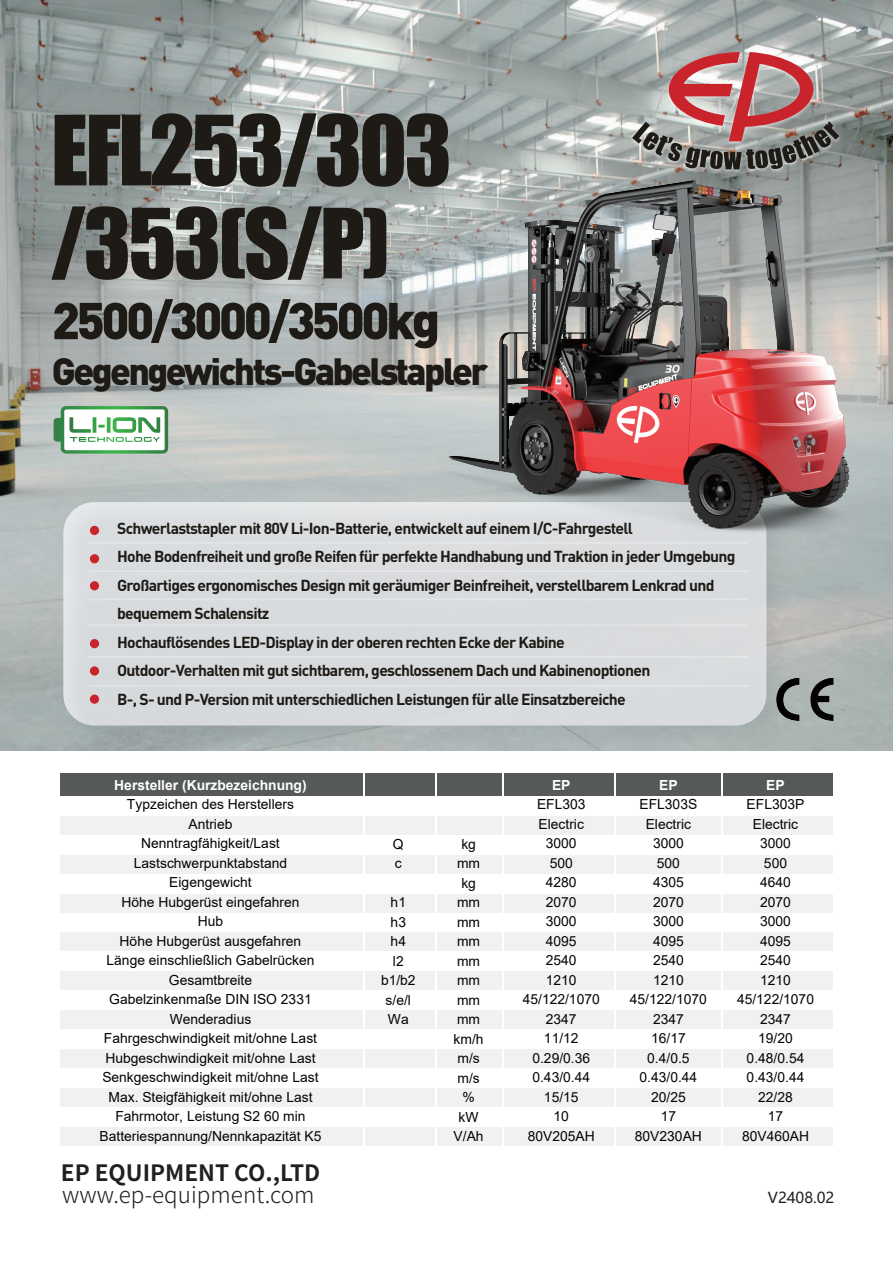
<style>
.page{position:relative;width:893px;height:1263px;background:#fff}
.page>*{position:absolute;margin:0;border:0;box-sizing:border-box;transform-origin:0 0}
.t1{font:89.4px/93px "Impact";letter-spacing:-.03em;color:#1e1a16}
.t2{font:900 51px "DIN";letter-spacing:-.07em;color:#1e1a16}
.t3{font:900 37.5px "DIN";letter-spacing:-.07em;color:#1e1a16}
.t4{font:300 22.5px "Source Han Sans CN";color:#231f20}
.t5{font:700 22.5px "Source Han Sans CN";color:#231f20}
.t6{font:700 15.75px/28.5px "DIN";letter-spacing:-.045em;color:#1e1a16}
.t7{font:15px "Microsoft Ya Hei";color:#231f20}
.t8{font:13.8px/19.5px "Arial";color:#030303;text-align:center}
.t9{font:700 13.8px "Arial";color:#fff}
</style>
<div class="page">
<div style="left:60px;top:773px;width:82px;height:23px;background:#56595a"></div>
<div style="left:141px;top:773px;width:270px;height:23px;background:#56595a"></div>
<div style="left:410px;top:773px;width:423px;height:23px;background:#56595a"></div>
<div style="left:60px;top:815px;width:82px;height:19px;background:#f1f1f1"></div>
<div style="left:141px;top:815px;width:271px;height:19px;background:#f1f1f1"></div>
<div style="left:411px;top:815px;width:422px;height:19px;background:#f1f1f1"></div>
<div style="left:60px;top:854px;width:82px;height:19px;background:#f1f1f1"></div>
<div style="left:141px;top:854px;width:271px;height:19px;background:#f1f1f1"></div>
<div style="left:411px;top:854px;width:422px;height:19px;background:#f1f1f1"></div>
<div style="left:60px;top:893px;width:82px;height:19px;background:#f1f1f1"></div>
<div style="left:141px;top:893px;width:271px;height:19px;background:#f1f1f1"></div>
<div style="left:411px;top:893px;width:422px;height:19px;background:#f1f1f1"></div>
<div style="left:60px;top:932px;width:82px;height:19px;background:#f1f1f1"></div>
<div style="left:141px;top:932px;width:271px;height:19px;background:#f1f1f1"></div>
<div style="left:411px;top:932px;width:422px;height:19px;background:#f1f1f1"></div>
<div style="left:60px;top:971px;width:82px;height:19px;background:#f1f1f1"></div>
<div style="left:141px;top:971px;width:271px;height:19px;background:#f1f1f1"></div>
<div style="left:411px;top:971px;width:422px;height:19px;background:#f1f1f1"></div>
<div style="left:60px;top:1010px;width:82px;height:19px;background:#f1f1f1"></div>
<div style="left:141px;top:1010px;width:271px;height:19px;background:#f1f1f1"></div>
<div style="left:411px;top:1010px;width:422px;height:19px;background:#f1f1f1"></div>
<div style="left:60px;top:1049px;width:82px;height:19px;background:#f1f1f1"></div>
<div style="left:141px;top:1049px;width:271px;height:19px;background:#f1f1f1"></div>
<div style="left:411px;top:1049px;width:422px;height:19px;background:#f1f1f1"></div>
<div style="left:60px;top:1088px;width:82px;height:19px;background:#f1f1f1"></div>
<div style="left:141px;top:1088px;width:271px;height:19px;background:#f1f1f1"></div>
<div style="left:411px;top:1088px;width:422px;height:19px;background:#f1f1f1"></div>
<div style="left:60px;top:1127px;width:82px;height:19px;background:#f1f1f1"></div>
<div style="left:141px;top:1127px;width:271px;height:19px;background:#f1f1f1"></div>
<div style="left:411px;top:1127px;width:422px;height:19px;background:#f1f1f1"></div>
<img style="left:0;top:0;width:893px;height:750px">
<img style="left:830px;top:671px;width:8px;height:53px">
<svg style="left:54px;top:406px;width:114px;height:48px"></svg>
<img style="left:577px;top:0;width:316px;height:225px">
<svg style="left:632px;top:52px;width:207px;height:115px;background:#a48584"></svg>
<img style="left:18px;top:457px;width:812px;height:333px">
<hr style="left:89px;top:570px;width:659px;height:2px;background:#fff">
<hr style="left:89px;top:598px;width:659px;height:2px;background:#fff">
<hr style="left:89px;top:542px;width:659px;height:2px;background:#fff">
<hr style="left:89px;top:624px;width:659px;height:2px;background:#fff">
<hr style="left:89px;top:656px;width:659px;height:2px;background:#fff">
<hr style="left:89px;top:685px;width:659px;height:2px;background:#fff">
<div style="left:90px;top:526px;width:9px;height:9px;background:#c9242b;border-radius:50%"></div>
<div style="left:90px;top:554px;width:9px;height:9px;background:#c9242b;border-radius:50%"></div>
<div style="left:90px;top:581px;width:9px;height:9px;background:#c9242b;border-radius:50%"></div>
<div style="left:90px;top:639px;width:9px;height:9px;background:#c9242b;border-radius:50%"></div>
<div style="left:90px;top:666px;width:9px;height:10px;background:#c9242b;border-radius:50%"></div>
<div style="left:90px;top:694px;width:9px;height:10px;background:#c9242b;border-radius:50%"></div>
<img style="left:417px;top:167px;width:472px;height:383px">
<hr style="left:363px;top:761px;width:2px;height:390px;background:#fff">
<hr style="left:435px;top:761px;width:2px;height:390px;background:#fff">
<hr style="left:502px;top:761px;width:1px;height:390px;background:#fff">
<hr style="left:614px;top:761px;width:2px;height:390px;background:#fff">
<hr style="left:721px;top:761px;width:2px;height:390px;background:#fff">
<h1 class="t1" style="left:51px;top:101px;width:402px">EFL253/303 /353(S/P)</h1>
<h2 class="t2" style="left:52px;top:287px;width:390px">2500/3000/3500kg</h2>
<h3 class="t3" style="left:52px;top:346px;width:438px">Gegengewichts-Gabelstapler</h3>
<p class="t6" style="left:117px;top:513px;width:620px">Schwerlaststapler mit 80V Li-Ion-Batterie, entwickelt auf einem I/C-Fahrgestell<br>Hohe Bodenfreiheit und große Reifen für perfekte Handhabung und Traktion in jeder Umgebung Großartiges ergonomisches Design mit geräumiger Beinfreiheit, verstellbarem Lenkrad und bequemem Schalensitz<br>Hochauflösendes LED-Display in der oberen rechten Ecke der Kabine<br>Outdoor-Verhalten mit gut sichtbarem, geschlossenem Dach und Kabinenoptionen<br>B-, S- und P-Version mit unterschiedlichen Leistungen für alle Einsatzbereiche</p>
<p class="t9" style="left:114px;top:775px;width:194px">Hersteller (Kurzbezeichnung)</p>
<p class="t8" style="left:100px;top:795px;width:223px">Typzeichen des Herstellers<br>Antrieb<br>Nenntragfähigkeit/Last<br>Lastschwerpunktabstand<br>Eigengewicht<br>Höhe Hubgerüst eingefahren<br>Hub<br>Höhe Hubgerüst ausgefahren<br>Länge einschließlich Gabelrücken<br>Gesamtbreite<br>Gabelzinkenmaße DIN ISO 2331<br>Wenderadius<br>Fahrgeschwindigkeit mit/ohne Last<br>Hubgeschwindigkeit mit/ohne Last<br>Senkgeschwindigkeit mit/ohne Last<br>Max. Steigfähigkeit mit/ohne Last<br>Fahrmotor, Leistung S2 60 min<br>Batteriespannung/Nennkapazität K5</p>
<h3 class="t5" style="left:61px;top:1161px;width:261px">EP EQUIPMENT CO.,LTD</h3>
<h3 class="t4" style="left:62px;top:1182px;width:254px">www.ep-equipment.com</h3>
<p class="t8" style="left:393px;top:834px;width:12px;text-align:left">Q c</p>
<p class="t8" style="left:381px;top:892px;width:36px">h1<br>h3<br>h4<br>l2 b1/b2 s/e/l<br>Wa</p>
<p class="t8" style="left:454px;top:834px;width:32px">kg mm kg mm mm mm mm mm mm mm km/h m/s m/s % kW<br>V/Ah</p>
<p class="t9" style="left:552px;top:775px;width:20px">EP</p>
<p class="t8" style="left:523px;top:794px;width:79px">EFL303<br>Electric<br>3000<br>500<br>4280<br>2070<br>3000<br>4095<br>2540<br>1210<br>45/122/1070<br>2347<br>11/12<br>0.29/0.36<br>0.43/0.44<br>15/15<br>10<br>80V205AH</p>
<p class="t9" style="left:659px;top:775px;width:20px">EP</p>
<p class="t8" style="left:630px;top:794px;width:79px">EFL303S<br>Electric<br>3000<br>500<br>4305<br>2070<br>3000<br>4095<br>2540<br>1210<br>45/122/1070<br>2347<br>16/17<br>0.4/0.5<br>0.43/0.44<br>20/25<br>17<br>80V230AH</p>
<p class="t9" style="left:766px;top:775px;width:20px">EP</p>
<p class="t8" style="left:737px;top:794px;width:79px">EFL303P<br>Electric<br>3000<br>500<br>4640<br>2070<br>3000<br>4095<br>2540<br>1210<br>45/122/1070<br>2347<br>19/20<br>0.48/0.54<br>0.43/0.44<br>22/28<br>17<br>80V460AH</p>
<p class="t7" style="left:768px;top:1187px;width:68px">V2408.02</p>
</div>
